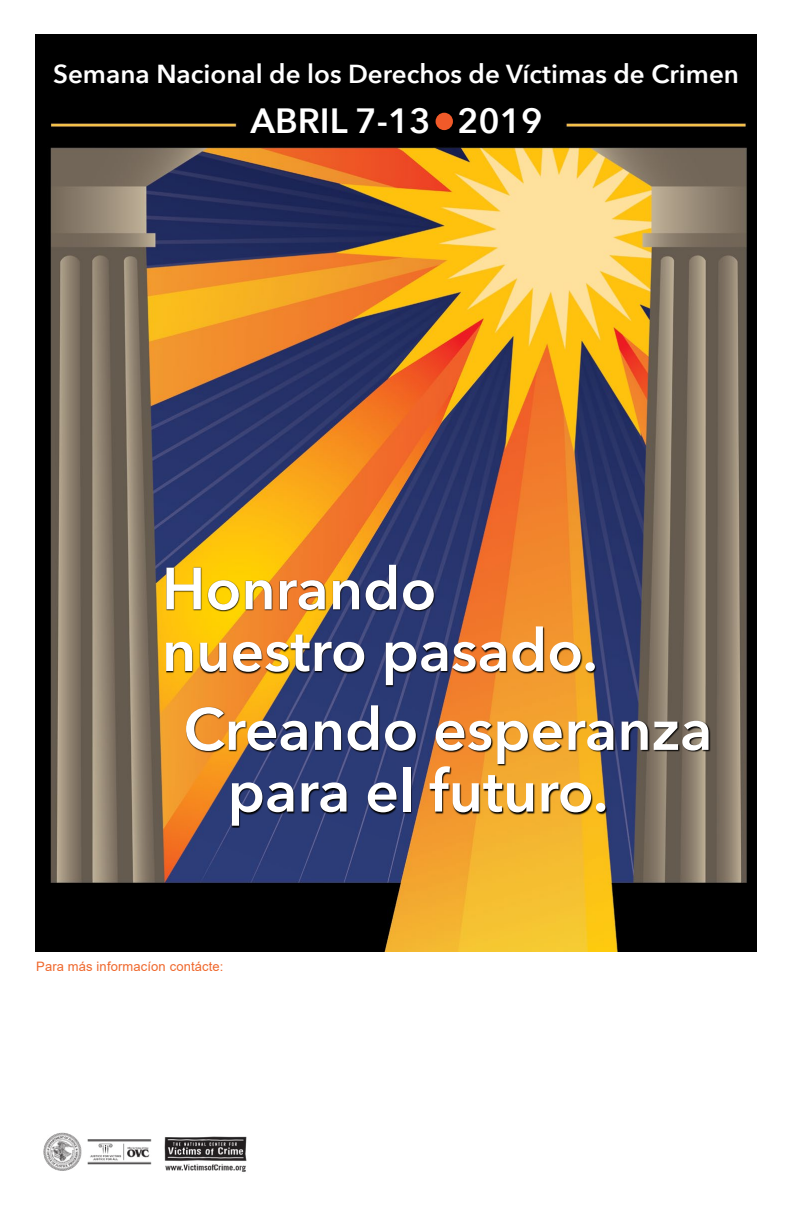
<style>
.page{position:relative;width:792px;height:1224px;background:#fff}
.page>*{position:absolute;margin:0;border:0;box-sizing:border-box;transform-origin:0 0}
.t1{font:600 58.9px/61.6px "Avenir Next";color:#fff}
.t2{font:600 35px "Avenir Next";color:#fff}
.t3{font:600 26px "Avenir Next";color:#fff}
.t4{font:13px "Arial";letter-spacing:.01em;color:#ef672b}
</style>
<div class="page">
<img style="left:36px;top:34px;width:720px;height:917px">
<div style="left:53px;top:63px;width:686px;height:23px;background:#000"></div>
<svg style="left:166px;top:565px;width:431px;height:123px;background:#8c6131"></svg>
<svg style="left:186px;top:705px;width:524px;height:123px;background:#6e5642"></svg>
<div style="left:250px;top:107px;width:293px;height:28px;background:#000"></div>
<div style="left:436px;top:113px;width:17px;height:17px;background:#f15a29;border-radius:50%"></div>
<img style="left:43px;top:1132px;width:204px;height:40px">
<p class="t3" style="left:53px;top:52px;width:688px">Semana Nacional de los Derechos de Víctimas de Crimen</p>
<p class="t2" style="left:251px;top:90px;width:293px">ABRIL 7-13 2019</p>
<p class="t1" style="left:162px;top:557px;width:437px">Honrando nuestro pasado.</p>
<p class="t1" style="left:183px;top:697px;width:531px">Creando esperanza</p>
<p class="t1" style="left:228px;top:759px;width:382px">para el futuro.</p>
<p class="t4" style="left:36px;top:957px;width:189px">Para más informacíon contácte:</p>
</div>
